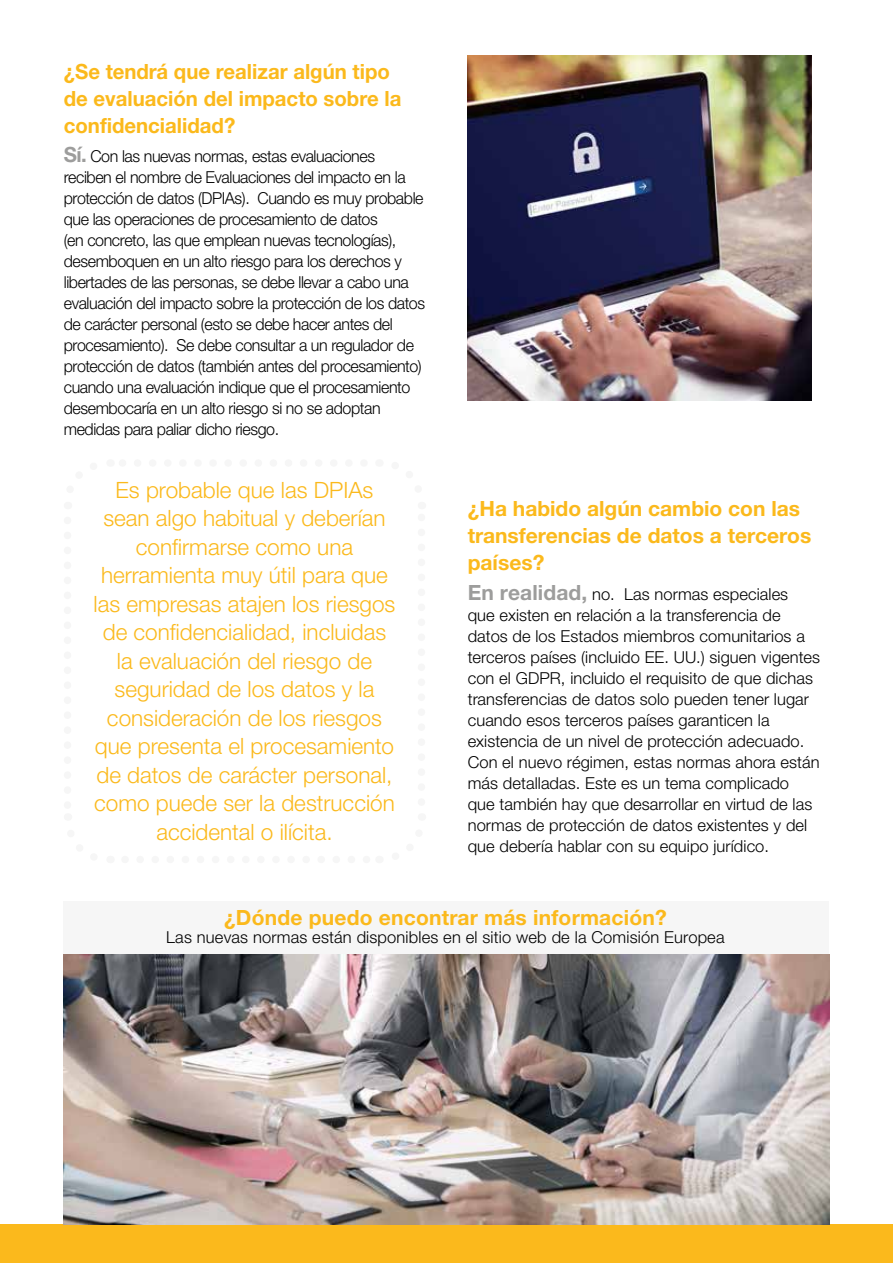
<style>
.page{position:relative;width:893px;height:1263px;background:#fff}
.page>*{position:absolute;margin:0;border:0;box-sizing:border-box;transform-origin:0 0}
.t1{font:300 22.5px/28.5px "Helvetica Neue LTW1 G";color:#fbb91c;text-align:center}
.t2{font:700 21px/27px "Helvetica Neue LTW1 G";color:#fbb91c}
.t3{font:300 16.5px/21px "Helvetica Neue LTW1 G";letter-spacing:-.025em;color:#000}
.t4{font:300 16.5px/21px "Helvetica Neue LTW1 G";letter-spacing:.005em;color:#000}
.t5{font:300 16.5px "Helvetica Neue LTW1 G";letter-spacing:.01em;color:#000}
.s1{font-weight:700;font-size:21px;color:#9d9d9c}
</style>
<div class="page">
<div style="left:64px;top:901px;width:765px;height:54px;background:#f6f6f6"></div>
<div style="left:0;top:1225px;width:893px;height:38px;background:#fbb91c"></div>
<img style="left:468px;top:55px;width:343px;height:346px">
<img style="left:64px;top:955px;width:765px;height:270px">
<p class="t2" style="left:64px;top:58px;width:339px">¿Se tendrá que realizar algún tipo de evaluación del impacto sobre la confidencialidad?</p>
<p class="t3" style="left:64px;top:146px;width:363px"><span class="s1">Sí.</span> Con las nuevas normas, estas evaluaciones reciben el nombre de Evaluaciones del impacto en la protección de datos (DPIAs). Cuando es muy probable que las operaciones de procesamiento de datos<br>(en concreto, las que emplean nuevas tecnologías), desemboquen en un alto riesgo para los derechos y libertades de las personas, se debe llevar a cabo una evaluación del impacto sobre la protección de los datos de carácter personal (esto se debe hacer antes del procesamiento). Se debe consultar a un regulador de protección de datos (también antes del procesamiento) cuando una evaluación indique que el procesamiento desembocaría en un alto riesgo si no se adoptan medidas para paliar dicho riesgo.</p>
<p class="t1" style="left:94px;top:475px;width:303px">Es probable que las DPIAs sean algo habitual y deberían confirmarse como una herramienta muy útil para que las empresas atajen los riesgos de confidencialidad, incluidas la evaluación del riesgo de seguridad de los datos y la consideración de los riesgos que presenta el procesamiento de datos de carácter personal, como puede ser la destrucción accidental o ilícita.</p>
<p class="t2" style="left:468px;top:495px;width:345px">¿Ha habido algún cambio con las transferencias de datos a terceros países?</p>
<p class="t4" style="left:468px;top:583px;width:354px"><span class="s1">En realidad,</span> no. Las normas especiales<br>que existen en relación a la transferencia de datos de los Estados miembros comunitarios a terceros países (incluido EE. UU.) siguen vigentes con el GDPR, incluido el requisito de que dichas transferencias de datos solo pueden tener lugar cuando esos terceros países garanticen la existencia de un nivel de protección adecuado.<br>Con el nuevo régimen, estas normas ahora están más detalladas. Este es un tema complicado que también hay que desarrollar en virtud de las normas de protección de datos existentes y del que debería hablar con su equipo jurídico.</p>
<p class="t2" style="left:224px;top:904px;width:444px">¿Dónde puedo encontrar más información?</p>
<p class="t5" style="left:166px;top:927px;width:560px">Las nuevas normas están disponibles en el sitio web de la Comisión Europea</p>
</div>
